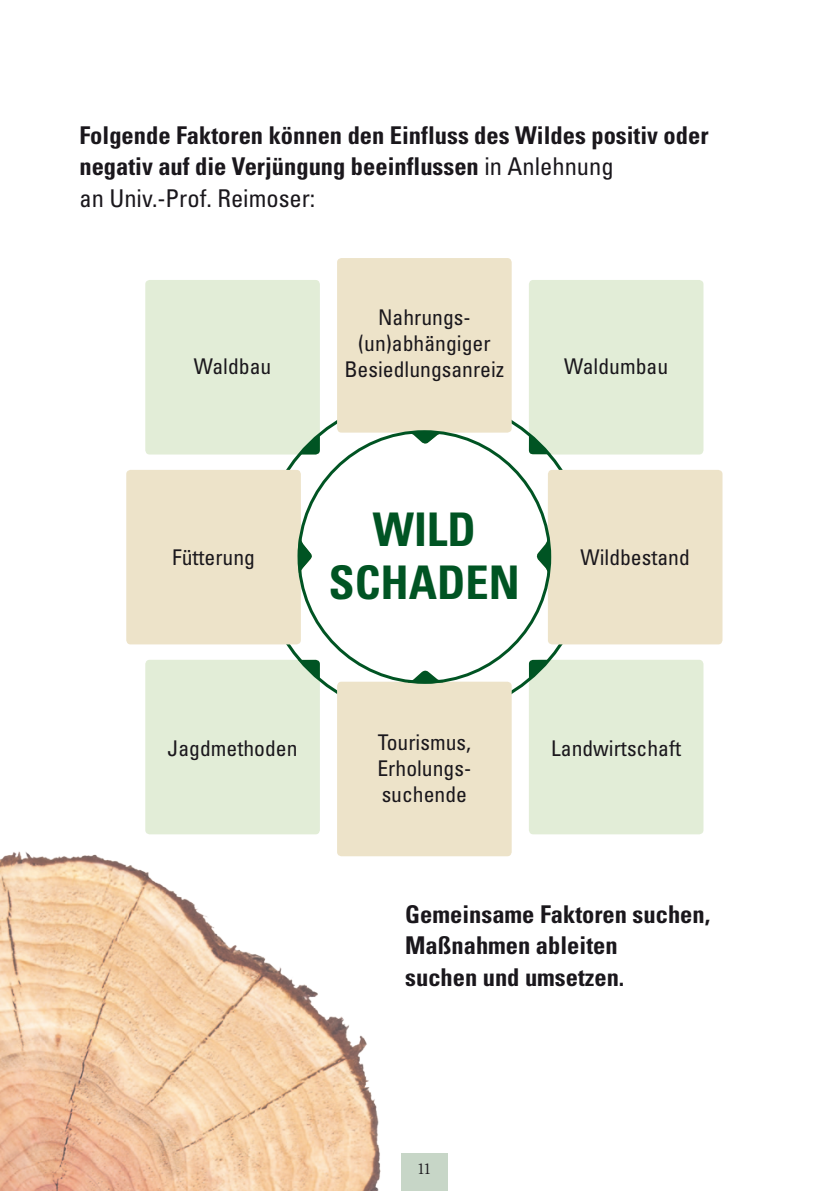
<style>
.page{position:relative;width:819px;height:1191px;background:#fff}
.page>*{position:absolute;margin:0;border:0;box-sizing:border-box;transform-origin:0 0}
.t1{font:700 condensed 46.38px "Univers LT";color:#005423}
.t2{font:700 condensed 24.5px/31.5px "Univers LT";color:#1a171c}
.t3{font:condensed 21.7px/25.9px "Univers LT";color:#1a171c}
.t4{font:15.75px "Slimbach LT";color:#1a171c}
.s1{font-weight:400}
</style>
<div class="page">
<img style="left:0;top:833px;width:490px;height:358px">
<div style="left:529px;top:280px;width:174px;height:174px;background:#e2edd7;border-radius:4px"></div>
<svg style="left:529px;top:433px;width:22px;height:21px"></svg>
<div style="left:145px;top:280px;width:175px;height:174px;background:#e2edd7;border-radius:4px"></div>
<svg style="left:298px;top:434px;width:22px;height:20px"></svg>
<div style="left:529px;top:660px;width:174px;height:174px;background:#e2edd7;border-radius:4px"></div>
<svg style="left:529px;top:660px;width:22px;height:21px"></svg>
<div style="left:145px;top:660px;width:175px;height:174px;background:#e2edd7;border-radius:4px"></div>
<svg style="left:298px;top:660px;width:22px;height:20px"></svg>
<svg style="left:126px;top:470px;width:187px;height:174px;background:#eae2c9"></svg>
<svg style="left:535px;top:470px;width:187px;height:174px;background:#e9e2c9"></svg>
<svg style="left:337px;top:669px;width:174px;height:187px;background:#eae2c9"></svg>
<svg style="left:337px;top:258px;width:174px;height:187px;background:#eae2c9"></svg>
<p class="t2" style="left:79px;top:119px;width:630px">Folgende Faktoren können den Einfluss des Wildes positiv oder negativ auf die Verjüngung beeinflussen <span class="s1">in Anlehnung<br>an Univ.-Prof. Reimoser:</span></p>
<p class="t3" style="left:358px;top:304px;width:134px;text-align:center">Nahrungs-(un)abhängiger</p>
<p class="t3" style="left:344px;top:355px;width:161px">Besiedlungsanreiz</p>
<p class="t3" style="left:194px;top:353px;width:79px">Waldbau</p>
<p class="t3" style="left:564px;top:353px;width:105px">Waldumbau</p>
<p class="t1" style="left:373px;top:501px;width:105px">WILD</p>
<p class="t1" style="left:329px;top:554px;width:192px">SCHADEN</p>
<p class="t3" style="left:172px;top:543px;width:84px">Fütterung</p>
<p class="t3" style="left:580px;top:543px;width:111px">Wildbestand</p>
<p class="t3" style="left:378px;top:729px;width:94px">Tourismus,</p>
<p class="t3" style="left:377px;top:755px;width:95px">Erholungs&shy;suchende</p>
<p class="t3" style="left:168px;top:734px;width:131px">Jagdmethoden</p>
<p class="t3" style="left:551px;top:734px;width:131px">Landwirtschaft</p>
<p class="t2" style="left:405px;top:898px;width:306px">Gemeinsame Faktoren suchen,<br>Maßnahmen ableiten<br>suchen und umsetzen.</p>
<p class="t4" style="left:417px;top:1160px;width:16px">11</p>
</div>
